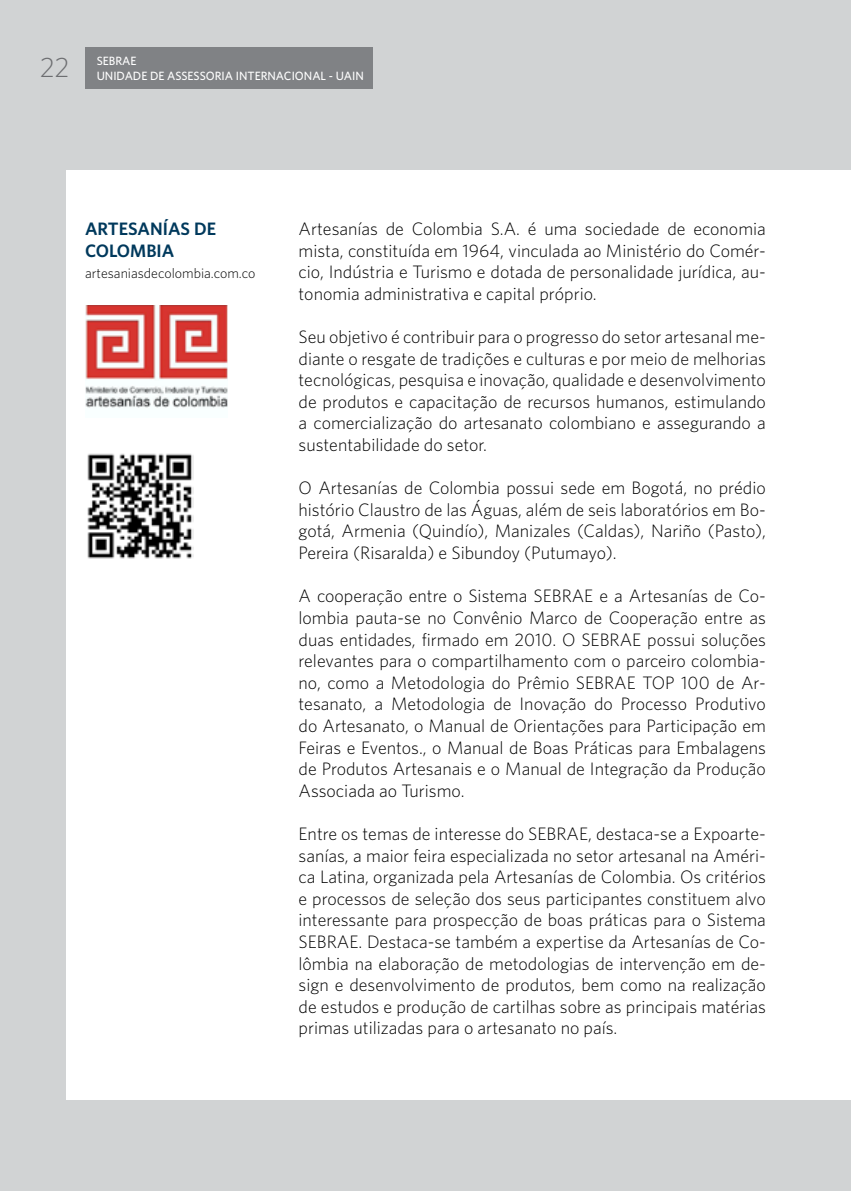
<style>
.page{position:relative;width:851px;height:1191px;background:#fff}
.page>*{position:absolute;margin:0;border:0;box-sizing:border-box;transform-origin:0 0}
.t1{font:300 28px "Whitney";color:#6d6e71}
.t2{font:300 18px/21.6px "Whitney";color:#000;text-align:justify}
.t3{font:600 18px/21.6px "Whitney";color:#00395c}
.t4{font:300 14px "Whitney";color:#000}
.t5{font:500 12px "Whitney";color:#fff}
</style>
<div class="page">
<div style="left:0;top:0;width:850px;height:1191px;background:#d1d3d4"></div>
<div style="left:86px;top:47px;width:287px;height:42px;background:#808285"></div>
<div style="left:66px;top:170px;width:784px;height:929px;background:#fff"></div>
<img style="left:86px;top:305px;width:141px;height:103px">
<img style="left:87px;top:453px;width:106px;height:106px">
<h1 class="t1" style="left:40px;top:51px;width:31px">22</h1>
<p class="t5" style="left:97px;top:54px;width:41px">SEBRAE</p>
<p class="t5" style="left:97px;top:68px;width:86px">UNIDADE DE ASSESS</p>
<p class="t5" style="left:206px;top:68px;width:153px">ORIA I NTERNACIONAL - UAIN</p>
<p class="t3" style="left:85px;top:217px;width:132px">ARTESANÍAS DE<br>COLOM</p>
<p class="t3" style="left:146px;top:239px;width:20px">BIA</p>
<p class="t4" style="left:85px;top:265px;width:172px">artesaniasdecolombia.com.co</p>
<p class="t2" style="left:298px;top:218px;width:469px">Artesanías de Colombia S.A. é uma sociedade de economia mista, constituída em 1964, vinculada ao Ministério do Comér&shy;cio, Indústria e Turismo e dotada de personalidade jurídica, au&shy;tonomia administrativa e capital próprio.</p>
<p class="t2" style="left:298px;top:326px;width:469px">Seu objetivo é contribuir para o progresso do setor artesanal me&shy;diante o resgate de tradições e culturas e por meio de melhorias tecnológicas, pesquisa e inovação, qualidade e desenvolvimento de produtos e capacitação de recursos humanos, estimulando a comercialização do artesanato colombiano e assegurando a sustentabilidade do setor.</p>
<p class="t2" style="left:298px;top:477px;width:469px">O Artesanías de Colombia possui sede em Bogotá, no prédio histório Claustro de las Águas, além de seis laboratórios em Bo&shy;gotá, Armenia (Quindío), Manizales (Caldas), Nariño (Pasto), Pereira (Risaralda) e Sibundoy (Putumayo).</p>
<p class="t2" style="left:298px;top:585px;width:469px">A cooperação entre o Sistema SEBRAE e a Artesanías de Co&shy;lombia pauta-se no Convênio Marco de Cooperação entre as duas entidades, firmado em 2010. O SEBRAE possui soluções relevantes para o compartilhamento com o parceiro colombia&shy;no, como a Metodologia do Prêmio SEBRAE TOP 100 de Ar&shy;tesanato, a Metodologia de Inovação do Processo Produtivo do Artesanato, o Manual de Orientações para Participação em Feiras e Eventos., o Manual de Boas Práticas para Embalagens de Produtos Artesanais e o Manual de Integração da Produção Associada ao Turismo.</p>
<p class="t2" style="left:298px;top:822px;width:469px">Entre os temas de interesse do SEBRAE, destaca-se a Expoarte&shy;sanías, a maior feira especializada no setor artesanal na Améri&shy;ca Latina, organizada pela Artesanías de Colombia. Os critérios e processos de seleção dos seus participantes constituem alvo interessante para prospecção de boas práticas para o Sistema SEBRAE. Destaca-se também a expertise da Artesanías de Co&shy;lômbia na elaboração de metodologias de intervenção em de&shy;sign e desenvolvimento de produtos, bem como na realização de estudos e produção de cartilhas sobre as principais matérias primas utilizadas para o artesanato no país.</p>
</div>
